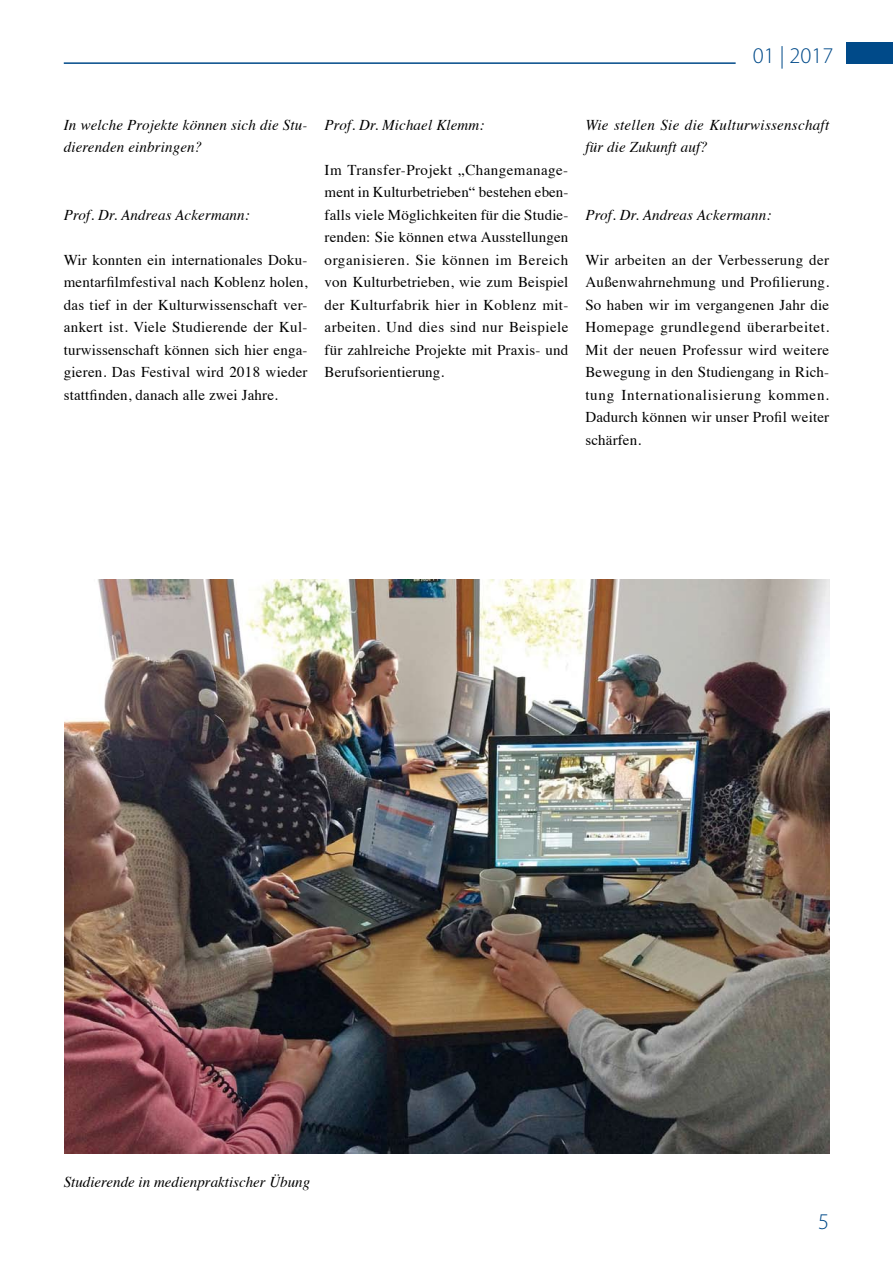
<style>
.page{position:relative;width:893px;height:1263px;background:#fff}
.page>*{position:absolute;margin:0;border:0;box-sizing:border-box;transform-origin:0 0}
.t1{font:300 22.5px "Myriad Pro";color:#004a89}
.t2{font:15px/22.5px "Times";letter-spacing:.01em;color:#000;text-align:justify}
.t3{font:italic 15px/22.5px "Times";letter-spacing:.01em;color:#000}
</style>
<div class="page">
<div style="left:846px;top:43px;width:47px;height:21px;background:#004a89"></div>
<hr style="left:64px;top:62px;width:672px;height:2px;background:#004a89">
<img style="left:64px;top:580px;width:765px;height:573px">
<h1 class="t1" style="left:753px;top:44px;width:82px">01 | 2017</h1>
<p class="t3" style="left:64px;top:112px;width:245px">In welche Projekte können sich die Stu&shy;dierenden einbringen?</p>
<p class="t3" style="left:64px;top:202px;width:188px">Prof. Dr. Andreas Ackermann:</p>
<p class="t2" style="left:64px;top:247px;width:245px">Wir konnten ein internationales Doku&shy;mentarfilmfestival nach Koblenz holen, das tief in der Kulturwissenschaft ver&shy;ankert ist. Viele Studierende der Kul&shy;turwissenschaft können sich hier enga&shy;gieren. Das Festival wird 2018 wieder stattfinden, danach alle zwei Jahre.</p>
<p class="t3" style="left:325px;top:112px;width:161px">Prof. Dr. Michael Klemm:</p>
<p class="t2" style="left:325px;top:157px;width:245px">Im Transfer-Projekt „Changemanage&shy;ment in Kulturbetrieben“ bestehen eben&shy;falls viele Möglichkeiten für die Studie&shy;renden: Sie können etwa Ausstellungen organisieren. Sie können im Bereich von Kulturbetrieben, wie zum Beispiel der Kulturfabrik hier in Koblenz mit&shy;arbeiten. Und dies sind nur Beispiele für zahlreiche Projekte mit Praxis- und Berufsorientierung.</p>
<p class="t3" style="left:585px;top:112px;width:245px">Wie stellen Sie die Kulturwissenschaft für die Zukunft auf?</p>
<p class="t3" style="left:585px;top:202px;width:188px">Prof. Dr. Andreas Ackermann:</p>
<p class="t2" style="left:585px;top:247px;width:245px">Wir arbeiten an der Verbesserung der Außenwahrnehmung und Profilierung.<br>So haben wir im vergangenen Jahr die Homepage grundlegend überarbeitet.<br>Mit der neuen Professur wird weitere Bewegung in den Studiengang in Rich&shy;tung Internationalisierung kommen.<br>Dadurch können wir unser Profil weiter schärfen.</p>
<p class="t3" style="left:64px;top:1170px;width:248px">Studierende in medienpraktischer Übung</p>
<h1 class="t1" style="left:818px;top:1209px;width:12px">5</h1>
</div>
